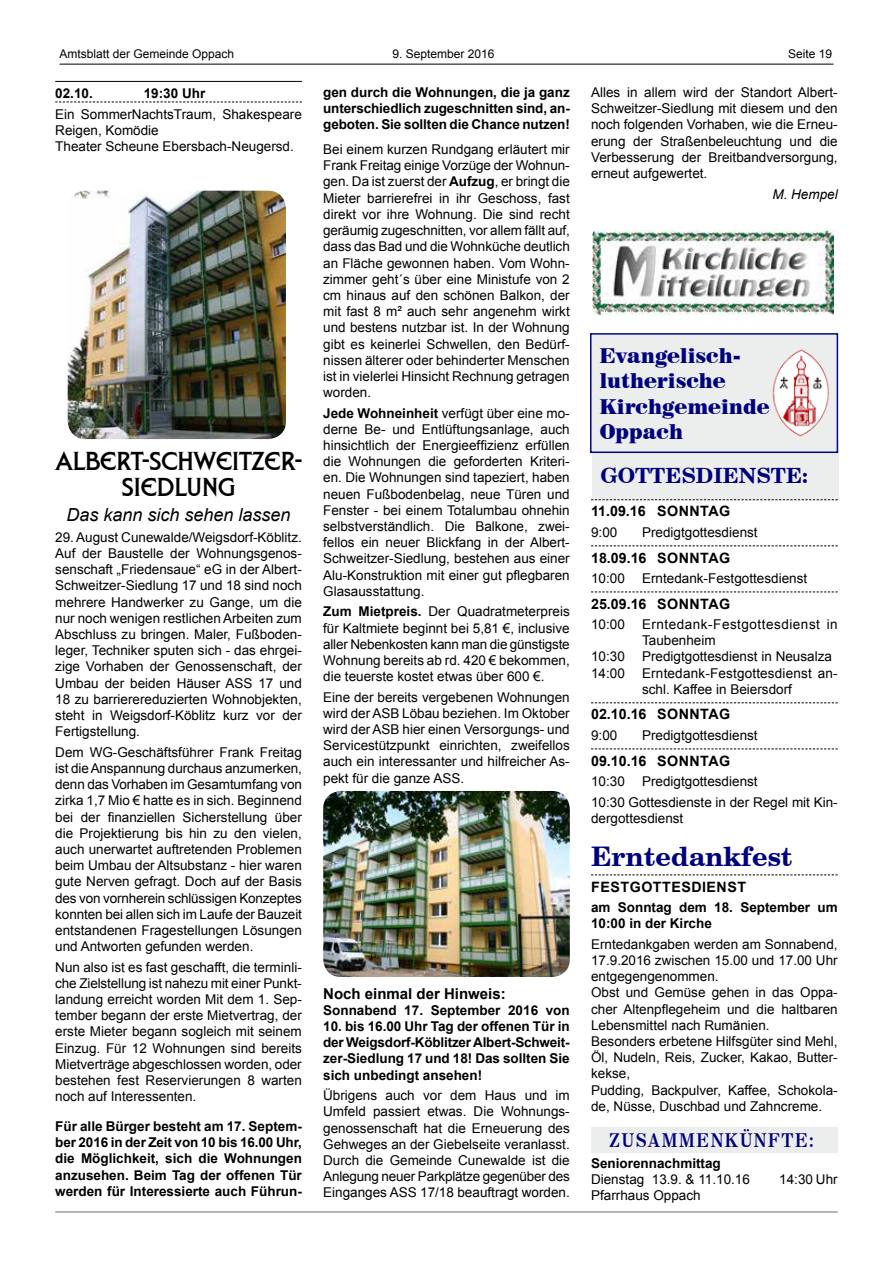
<style>
.page{position:relative;width:893px;height:1263px;background:#fff}
.page>*{position:absolute;margin:0;border:0;box-sizing:border-box;transform-origin:0 0}
.t1{font:27px/25.5px "Liberty D";color:#000;text-align:center}
.t2{font:700 27px "Century Schoolbook BT";color:#00007f}
.t3{font:900 21px/25.5px "Century 725 BT";color:#00007f;scale:.9 1}
.t4{font:700 21px "Century Schoolbook BT";color:#00007f}
.t5{font:700 19.5px "Century 725 BT";letter-spacing:.09em;color:#00007f;scale:.9 1}
.t6{font:italic 18px "Arial";color:#000}
.t7{font:700 15px "Arial";color:#000}
.t8{font:700 14.25px "Arial";letter-spacing:.035em;color:#000}
.t9{font:13.5px/16.2px "Arial";color:#000;text-align:justify}
.t10{font:700 13.5px/16.2px "Arial";color:#000;text-align:justify}
.t11{font:13.5px/16.2px "Arial";letter-spacing:.04em;color:#000}
.t12{font:italic 13.5px "Arial";color:#000}
.t13{font:12px "Arial";color:#000}
.s1{font-weight:700}
</style>
<div class="page">
<hr style="left:55px;top:81px;width:247px;height:1px;background:#000">
<svg style="left:55px;top:102px;width:247px;height:1px"></svg>
<img style="left:323px;top:791px;width:247px;height:186px">
<img style="left:68px;top:191px;width:218px;height:248px">
<div style="left:592px;top:441px;width:246px;height:59px;background:#eceded"></div>
<div style="left:590px;top:333px;width:248px;height:120px;background:#eceded;border:2px solid #000987"></div>
<img style="left:772px;top:349px;width:58px;height:88px">
<img style="left:593px;top:231px;width:241px;height:84px">
<svg style="left:591px;top:499px;width:247px;height:1px"></svg>
<svg style="left:591px;top:545px;width:247px;height:1px"></svg>
<svg style="left:591px;top:591px;width:247px;height:1px"></svg>
<svg style="left:591px;top:702px;width:247px;height:1px"></svg>
<svg style="left:591px;top:748px;width:247px;height:1px"></svg>
<svg style="left:591px;top:874px;width:247px;height:1px"></svg>
<div style="left:591px;top:1127px;width:247px;height:25px;background:#eceded"></div>
<hr style="left:60px;top:64px;width:773px;height:1px;background:#000">
<hr style="left:55px;top:1211px;width:783px;height:2px;background:#9c9e9f">
<p class="t13" style="left:60px;top:46px;width:176px">Amtsblatt der Gemeinde Oppach</p>
<p class="t13" style="left:392px;top:46px;width:104px">9. September 2016</p>
<p class="t13" style="left:788px;top:46px;width:46px">Seite 19</p>
<p class="t10" style="left:55px;top:85px;width:39px">02.10.</p>
<p class="t10" style="left:144px;top:85px;width:63px">19:30 Uhr</p>
<p class="t9" style="left:55px;top:106px;width:248px;text-align:left">Ein SommerNachtsTraum, Shakespeare<br>Reigen, Komödie<br>Theater Scheune Ebersbach-Neugersd.</p>
<h1 class="t1" style="left:56px;top:449px;width:248px">ALBERT-SCHWEITZER-<br>SIEDLUNG</h1>
<h3 class="t6" style="left:67px;top:503px;width:226px">Das kann sich sehen lassen</h3>
<p class="t9" style="left:55px;top:529px;width:248px">29. August Cunewalde/Weigsdorf-Köblitz.<br>Auf der Baustelle der Wohnungsgenos&shy;senschaft „Friedensaue“ eG in der Albert-Schweitzer-Siedlung 17 und 18 sind noch mehrere Handwerker zu Gange, um die nur noch wenigen restlichen Arbeiten zum Abschluss zu bringen. Maler, Fußboden&shy;leger, Techniker sputen sich - das ehrgei&shy;zige Vorhaben der Genossenschaft, der Umbau der beiden Häuser ASS 17 und 18 zu barrierereduzierten Wohnobjekten, steht in Weigsdorf-Köblitz kurz vor der Fertigstellung.</p>
<p class="t9" style="left:55px;top:744px;width:248px">Dem WG-Geschäftsführer Frank Freitag ist die Anspannung durchaus anzumerken, denn das Vorhaben im Gesamtumfang von zirka 1,7 Mio € hatte es in sich. Beginnend bei der finanziellen Sicherstellung über die Projektierung bis hin zu den vielen, auch unerwartet auftretenden Problemen beim Umbau der Altsubstanz - hier waren gute Nerven gefragt. Doch auf der Basis des von vornherein schlüssigen Konzeptes konnten bei allen sich im Laufe der Bauzeit entstandenen Fragestellungen Lösungen und Antworten gefunden werden.</p>
<p class="t9" style="left:55px;top:959px;width:248px">Nun also ist es fast geschafft, die terminli&shy;che Zielstellung ist nahezu mit einer Punkt&shy;landung erreicht worden Mit dem 1. Sep&shy;tember begann der erste Mietvertrag, der erste Mieter begann sogleich mit seinem Einzug. Für 12 Wohnungen sind bereits Mietverträge abgeschlossen worden, oder bestehen fest Reservierungen 8 warten noch auf Interessenten.</p>
<p class="t10" style="left:55px;top:1118px;width:248px">Für alle Bürger besteht am 17. Septem&shy;ber 2016 in der Zeit von 10 bis 16.00 Uhr, die Möglichkeit, sich die Wohnungen anzusehen. Beim Tag der offenen Tür werden für Interessierte auch Führun-</p>
<p class="t10" style="left:323px;top:84px;width:248px">gen durch die Wohnungen, die ja ganz unterschiedlich zugeschnitten sind, an&shy;geboten. Sie sollten die Chance nutzen!</p>
<p class="t9" style="left:323px;top:141px;width:248px">Bei einem kurzen Rundgang erläutert mir Frank Freitag einige Vorzüge der Wohnun&shy;gen. Da ist zuerst der <span class="s1">Aufzug</span>, er bringt die Mieter barrierefrei in ihr Geschoss, fast direkt vor ihre Wohnung. Die sind recht geräumig zugeschnitten, vor allem fällt auf, dass das Bad und die Wohnküche deutlich an Fläche gewonnen haben. Vom Wohn&shy;zimmer geht´s über eine Ministufe von 2 cm hinaus auf den schönen Balkon, der mit fast 8 m² auch sehr angenehm wirkt und bestens nutzbar ist. In der Wohnung gibt es keinerlei Schwellen, den Bedürf&shy;nissen älterer oder behinderter Menschen ist in vielerlei Hinsicht Rechnung getragen worden.</p>
<p class="t9" style="left:323px;top:405px;width:248px"><span class="s1">Jede Wohneinheit</span> verfügt über eine mo&shy;derne Be- und Entlüftungsanlage, auch hinsichtlich der Energieeffizienz erfüllen die Wohnungen die geforderten Kriteri&shy;en. Die Wohnungen sind tapeziert, haben neuen Fußbodenbelag, neue Türen und Fenster - bei einem Totalumbau ohnehin selbstverständlich. Die Balkone, zwei&shy;fellos ein neuer Blickfang in der Albert-Schweitzer-Siedlung, bestehen aus einer Alu-Konstruktion mit einer gut pflegbaren Glasausstattung.</p>
<p class="t9" style="left:323px;top:603px;width:248px"><span class="s1">Zum Mietpreis.</span> Der Quadratmeterpreis für Kaltmiete beginnt bei 5,81 €, inclusive aller Nebenkosten kann man die günstigste Wohnung bereits ab rd. 420 € bekommen, die teuerste kostet etwas über 600 €.</p>
<p class="t9" style="left:323px;top:689px;width:248px">Eine der bereits vergebenen Wohnungen wird der ASB Löbau beziehen. Im Oktober wird der ASB hier einen Versorgungs- und Servicestützpunkt einrichten, zweifellos auch ein interessanter und hilfreicher As&shy;pekt für die ganze ASS.</p>
<p class="t7" style="left:323px;top:983px;width:184px">Noch einmal der Hinweis:</p>
<p class="t10" style="left:323px;top:1002px;width:248px">Sonnabend 17. September 2016 von</p>
<p class="t10" style="left:323px;top:1018px;width:248px">10. bis 16.00 Uhr Tag der offenen Tür in der Weigsdorf-Köblitzer Albert-Schweit&shy;zer-Siedlung 17 und 18! Das sollten Sie sich unbedingt ansehen!</p>
<p class="t9" style="left:323px;top:1087px;width:248px">Übrigens auch vor dem Haus und im Umfeld passiert etwas. Die Wohnungs&shy;genossenschaft hat die Erneuerung des Gehweges an der Giebelseite veranlasst.<br>Durch die Gemeinde Cunewalde ist die Anlegung neuer Parkplätze gegenüber des Einganges ASS 17/18 beauftragt worden.</p>
<p class="t9" style="left:591px;top:84px;width:248px">Alles in allem wird der Standort Albert-Schweitzer-Siedlung mit diesem und den noch folgenden Vorhaben, wie die Erneu&shy;erung der Straßenbeleuchtung und die Verbesserung der Breitbandversorgung, erneut aufgewertet.</p>
<p class="t12" style="left:772px;top:185px;width:67px">M. Hempel</p>
<h2 class="t3" style="left:600px;top:342px;width:190px">Evangelisch&shy;lutherische<br>Kirchgemeinde<br>Oppach</h2>
<h2 class="t4" style="left:600px;top:462px;width:210px">GOTTESDIENSTE:</h2>
<p class="t8" style="left:591px;top:501px;width:141px">11.09.16 SONNTAG</p>
<p class="t9" style="left:591px;top:524px;width:28px">9:00</p>
<p class="t9" style="left:642px;top:524px;width:117px">Predigtgottesdienst</p>
<p class="t8" style="left:591px;top:547px;width:141px">18.09.16 SONNTAG</p>
<p class="t9" style="left:591px;top:570px;width:35px">10:00</p>
<p class="t9" style="left:642px;top:570px;width:167px">Erntedank-Festgottesdienst</p>
<p class="t8" style="left:591px;top:593px;width:141px">25.09.16 SONNTAG</p>
<p class="t9" style="left:591px;top:616px;width:35px">10:00</p>
<p class="t11" style="left:642px;top:616px;width:197px">Erntedank-Festgottesdienst in<br>Taubenheim</p>
<p class="t9" style="left:591px;top:648px;width:35px">10:30</p>
<p class="t9" style="left:642px;top:648px;width:191px">Predigtgottesdienst in Neusalza</p>
<p class="t9" style="left:591px;top:665px;width:35px">14:00</p>
<p class="t9" style="left:642px;top:665px;width:197px">Erntedank-Festgottesdienst an&shy;schl. Kaffee in Beiersdorf</p>
<p class="t8" style="left:591px;top:704px;width:141px">02.10.16 SONNTAG</p>
<p class="t9" style="left:591px;top:727px;width:28px">9:00</p>
<p class="t9" style="left:642px;top:727px;width:117px">Predigtgottesdienst</p>
<p class="t8" style="left:591px;top:750px;width:141px">09.10.16 SONNTAG</p>
<p class="t9" style="left:591px;top:773px;width:35px">10:30</p>
<p class="t9" style="left:591px;top:771px;width:248px;line-height:20.5px;text-indent:51px">Predigtgottesdienst<br>10:30 Gottesdienste in der Regel mit Kin-</p>
<p class="t9" style="left:591px;top:810px;width:94px">dergottesdienst</p>
<h1 class="t2" style="left:591px;top:839px;width:203px">Erntedankfest</h1>
<p class="t8" style="left:591px;top:876px;width:156px">FESTGOTTESDIENST</p>
<p class="t10" style="left:591px;top:899px;width:248px">am Sonntag dem 18. September um<br>10:00 in der Kirche</p>
<p class="t9" style="left:591px;top:936px;width:248px;text-align:left">Erntedankgaben werden am Sonnabend, 17.9.2016 zwischen 15.00 und 17.00 Uhr entgegengenommen.<br>Obst und Gemüse gehen in das Oppa&shy;cher Altenpflegeheim und die haltbaren Lebensmittel nach Rumänien.<br>Besonders erbetene Hilfsgüter sind Mehl, Öl, Nudeln, Reis, Zucker, Kakao, Butter&shy;kekse,<br>Pudding, Backpulver, Kaffee, Schokola&shy;de, Nüsse, Duschbad und Zahncreme.</p>
<h3 class="t5" style="left:609px;top:1128px;width:229px">ZUSAMMENKÜNFTE:</h3>
<p class="t10" style="left:591px;top:1155px;width:131px">Seniorennachmittag</p>
<p class="t9" style="left:591px;top:1171px;width:160px">Dienstag 13.9. &amp; 11.10.16</p>
<p class="t9" style="left:779px;top:1171px;width:60px">14:30 Uhr</p>
<p class="t9" style="left:591px;top:1187px;width:111px">Pfarrhaus Oppach</p>
</div>
